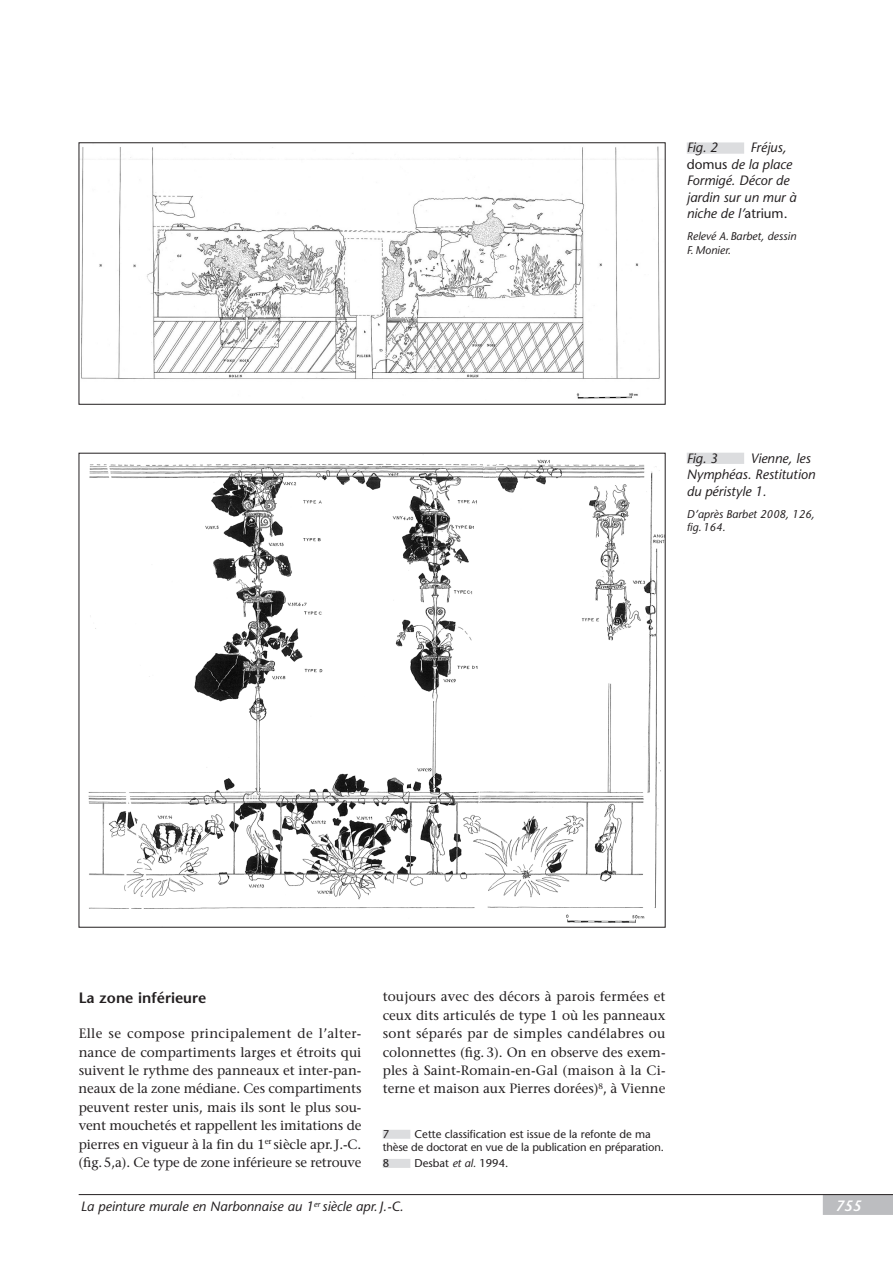
<style>
.page{position:relative;width:893px;height:1263px;background:#fff}
.page>*{position:absolute;margin:0;border:0;box-sizing:border-box;transform-origin:0 0}
.t1{font:600 15px "Stone Sans";color:#231f20}
.t2{font:italic 600 15px "Stone Sans";color:#fff}
.t3{font:13.5px/18.5px "Stone Serif";letter-spacing:-.005em;color:#231f20;text-align:justify}
.t4{font:italic 13.5px/16.5px "Stone Sans";color:#231f20}
.t5{font:11.25px/13.5px "Stone Sans";color:#231f20}
.t6{font:italic 11.25px/13.5px "Stone Sans";color:#231f20}
.s1{font-style:normal}
.s2{font-style:italic}
</style>
<div class="page">
<div style="left:823px;top:1195px;width:70px;height:20px;background:#bcbdc0"></div>
<div style="left:383px;top:1130px;width:27px;height:9px;background:#dcdddf"></div>
<div style="left:383px;top:1159px;width:27px;height:9px;background:#dcdddf"></div>
<hr style="left:79px;top:1194px;width:814px;height:1px;background:#231f20">
<img style="left:81px;top:146px;width:579px;height:253px">
<div style="left:79px;top:142px;width:586px;height:263px;border:1px solid #231f20"></div>
<img style="left:88px;top:459px;width:575px;height:464px">
<div style="left:687px;top:142px;width:57px;height:12px;background:#dcdddf"></div>
<div style="left:687px;top:453px;width:57px;height:11px;background:#dcdddf"></div>
<p class="t4" style="left:687px;top:141px;width:111px;text-indent:64px">Fréjus, <span class="s1">domus</span> de la place<br>Formigé. Décor de jardin sur un mur à niche de l’<span class="s1">atrium.</span></p>
<p class="t6" style="left:687px;top:231px;width:111px">Relevé A. Barbet, dessin<br>F. Monier.</p>
<p class="t4" style="left:687px;top:141px;width:33px">Fig. 2</p>
<p class="t4" style="left:687px;top:451px;width:130px;text-indent:64px">Vienne, les<br>Nymphéas. Restitution du péristyle 1.</p>
<p class="t6" style="left:687px;top:508px;width:129px">D’après Barbet 2008, 126, fig. 164.</p>
<p class="t4" style="left:687px;top:451px;width:33px">Fig. 3</p>
<p class="t1" style="left:79px;top:991px;width:129px">La zone inférieure</p>
<p class="t3" style="left:79px;top:1025px;width:284px">Elle se compose principalement de l’alter&shy;nance de compartiments larges et étroits qui suivent le rythme des panneaux et inter-pan&shy;neaux de la zone médiane. Ces compartiments peuvent rester unis, mais ils sont le plus sou&shy;vent mouchetés et rappellent les imitations de pierres en vigueur à la fin du 1<sup>er</sup> siècle apr.J.-C. (fig. 5,a). Ce type de zone inférieure se retrouve</p>
<p class="t3" style="left:383px;top:989px;width:284px">toujours avec des décors à parois fermées et ceux dits articulés de type 1 où les panneaux sont séparés par de simples candélabres ou colonnettes (fig. 3). On en observe des exem&shy;ples à Saint-Romain-en-Gal (maison à la Ci&shy;terne et maison aux Pierres dorées)<sup>8</sup>, à Vienne</p>
<p class="t5" style="left:383px;top:1128px;width:8px">7</p>
<p class="t5" style="left:383px;top:1128px;width:283px;text-indent:32px">Cette classification est issue de la refonte de ma thèse de doctorat en vue de la publication en préparation.</p>
<p class="t5" style="left:383px;top:1157px;width:8px">8</p>
<p class="t5" style="left:415px;top:1157px;width:95px">Desbat <span class="s2">et al.</span> 1994.</p>
<p class="t4" style="left:81px;top:1200px;width:324px">La peinture murale en Narbonnaise au 1<sup>er</sup> siècle apr. J.-C.</p>
<p class="t2" style="left:836px;top:1200px;width:27px">755</p>
</div>
